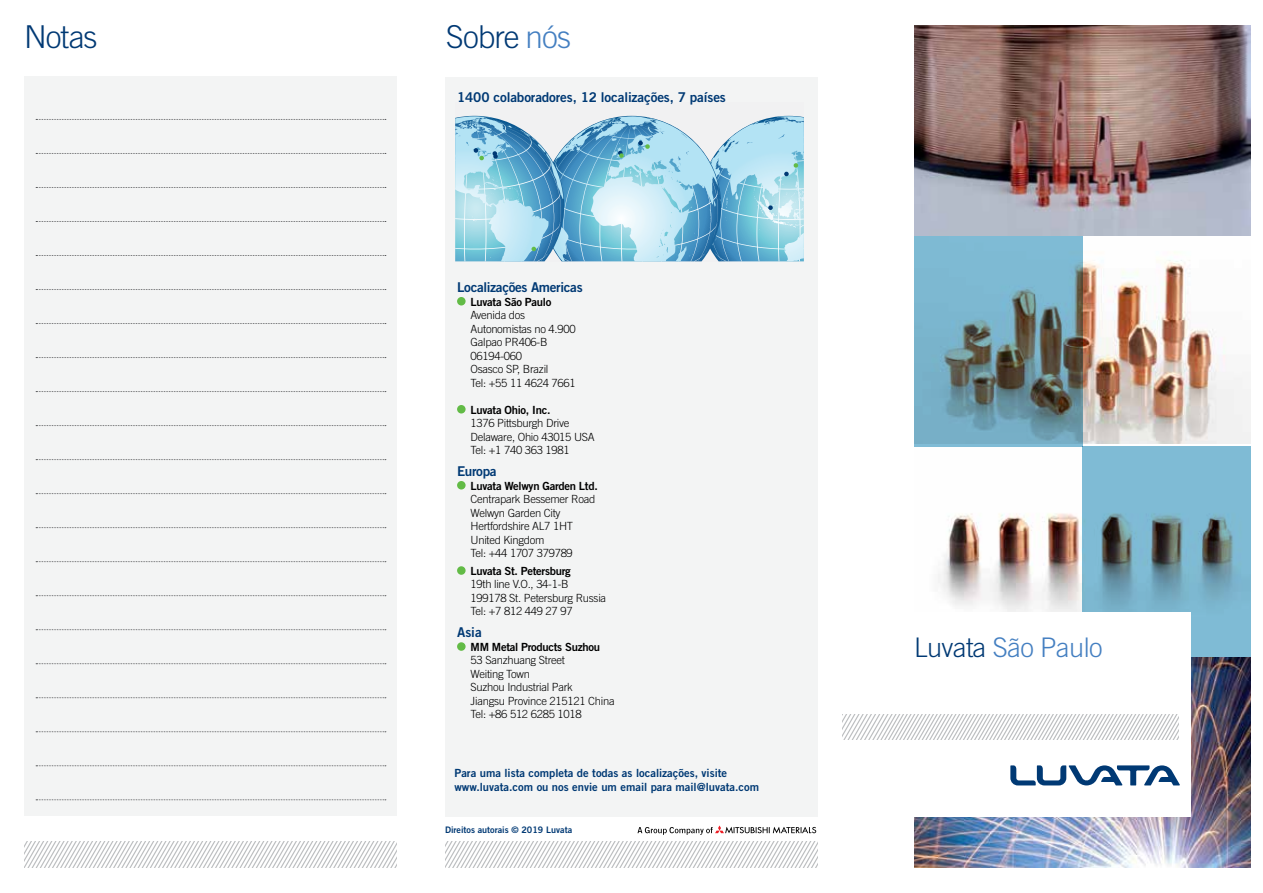
<style>
.page{position:relative;width:1263px;height:893px;background:#fff}
.page>*{position:absolute;margin:0;border:0;box-sizing:border-box;transform-origin:0 0}
.t1{font:300 31.5px "Trade Gothic LT Std";letter-spacing:-.03em;color:#003974}
.t2{font:300 27px "Trade Gothic LT Std";letter-spacing:-.02em;color:#447fc1}
.t3{font:13.5px "Trade Gothic LT Std Bd 2";letter-spacing:-.01em;color:#003974}
.t4{font:300 11.25px/13.5px "Trade Gothic LT Std";letter-spacing:-.025em;color:#000}
.t5{font:11.25px/13.5px "Trade Gothic LT Std Bd 2";color:#003974}
.t6{font:11.25px "Trade Gothic LT Std Bd 2";letter-spacing:-.025em;color:#000}
.t7{font:9px "Trade Gothic LT Std Bd 2";color:#003974}
.s1{color:#447fc1}
.s2{color:#003974}
</style>
<div class="page">
<svg style="left:24px;top:842px;width:373px;height:25px"></svg>
<svg style="left:445px;top:842px;width:372px;height:25px"></svg>
<div style="left:24px;top:77px;width:373px;height:739px;background:#f3f4f4"></div>
<div style="left:445px;top:77px;width:373px;height:739px;background:#f3f4f4"></div>
<svg style="left:637px;top:825px;width:179px;height:10px"></svg>
<svg style="left:36px;top:119px;width:350px;height:1px"></svg>
<svg style="left:36px;top:153px;width:350px;height:1px"></svg>
<svg style="left:36px;top:187px;width:350px;height:1px"></svg>
<svg style="left:36px;top:221px;width:350px;height:1px"></svg>
<svg style="left:36px;top:255px;width:350px;height:1px"></svg>
<svg style="left:36px;top:289px;width:350px;height:1px"></svg>
<svg style="left:36px;top:323px;width:350px;height:1px"></svg>
<svg style="left:36px;top:357px;width:350px;height:1px"></svg>
<svg style="left:36px;top:391px;width:350px;height:1px"></svg>
<svg style="left:36px;top:425px;width:350px;height:1px"></svg>
<svg style="left:36px;top:459px;width:350px;height:1px"></svg>
<svg style="left:36px;top:493px;width:350px;height:1px"></svg>
<svg style="left:36px;top:527px;width:350px;height:1px"></svg>
<svg style="left:36px;top:561px;width:350px;height:1px"></svg>
<svg style="left:36px;top:595px;width:350px;height:1px"></svg>
<svg style="left:36px;top:629px;width:350px;height:1px"></svg>
<svg style="left:36px;top:663px;width:350px;height:1px"></svg>
<svg style="left:36px;top:697px;width:350px;height:1px"></svg>
<svg style="left:36px;top:731px;width:350px;height:1px"></svg>
<svg style="left:36px;top:765px;width:350px;height:1px"></svg>
<svg style="left:36px;top:799px;width:350px;height:1px"></svg>
<img style="left:914px;top:446px;width:337px;height:421px">
<img style="left:914px;top:26px;width:337px;height:210px">
<img style="left:1082px;top:236px;width:169px;height:208px">
<svg style="left:1082px;top:446px;width:169px;height:211px;fill:#7fbbd5"></svg>
<svg style="left:914px;top:236px;width:168px;height:210px"></svg>
<div style="left:842px;top:612px;width:349px;height:204px;background:#fff"></div>
<svg style="left:842px;top:714px;width:337px;height:26px"></svg>
<svg style="left:1010px;top:765px;width:170px;height:20px"></svg>
<div style="left:457px;top:297px;width:9px;height:8px;background:#62bb46;border-radius:50%"></div>
<div style="left:457px;top:405px;width:9px;height:8px;background:#62bb46;border-radius:50%"></div>
<div style="left:457px;top:481px;width:9px;height:8px;background:#62bb46;border-radius:50%"></div>
<div style="left:457px;top:566px;width:9px;height:9px;background:#62bb46;border-radius:50%"></div>
<div style="left:457px;top:642px;width:9px;height:9px;background:#62bb46;border-radius:50%"></div>
<svg style="left:455px;top:116px;width:349px;height:145px"></svg>
<h1 class="t1" style="left:24px;top:18px;width:75px">Notas</h1>
<h1 class="t1" style="left:446px;top:18px;width:126px">Sobre <span class="s1">nós</span></h1>
<p class="t3" style="left:457px;top:89px;width:270px">1400 colaboradores, 12 localizações, 7 países</p>
<p class="t3" style="left:457px;top:279px;width:127px">Localizações Americas</p>
<p class="t6" style="left:471px;top:294px;width:82px">Luvata São Paulo</p>
<p class="t4" style="left:471px;top:308px;width:107px">Avenida dos<br>Autonomistas no 4.900<br>Galpao PR406-B<br>06194-060<br>Osasco SP, Brazil<br>Tel: +55 11 4624 7661</p>
<p class="t6" style="left:471px;top:402px;width:81px">Luvata Ohio, Inc.</p>
<p class="t4" style="left:471px;top:416px;width:126px">1376 Pittsburgh Drive<br>Delaware, Ohio 43015 USA<br>Tel: +1 740 363 1981</p>
<p class="t3" style="left:457px;top:463px;width:41px">Europa</p>
<p class="t6" style="left:471px;top:478px;width:129px">Luvata Welwyn Garden Ltd.</p>
<p class="t4" style="left:471px;top:492px;width:126px">Centrapark Bessemer Road<br>Welwyn Garden City<br>Hertfordshire AL7 1HT<br>United Kingdom<br>Tel: +44 1707 379789</p>
<p class="t6" style="left:471px;top:564px;width:102px">Luvata St. Petersburg</p>
<p class="t4" style="left:471px;top:577px;width:137px">19th line V.O., 34-1-B<br>199178 St. Petersburg Russia<br>Tel: +7 812 449 27 97</p>
<p class="t3" style="left:457px;top:624px;width:26px">Asia</p>
<p class="t6" style="left:471px;top:640px;width:131px">MM Metal Products Suzhou</p>
<p class="t4" style="left:471px;top:653px;width:146px">53 Sanzhuang Street<br>Weiting Town<br>Suzhou Industrial Park<br>Jiangsu Province 215121 China<br>Tel: +86 512 6285 1018</p>
<p class="t5" style="left:454px;top:766px;width:306px">Para uma lista completa de todas as localizações, visite www.luvata.com ou nos envie um email para mail@luvata.com</p>
<p class="t7" style="left:445px;top:824px;width:129px">Direitos autorais © 2019 Luvata</p>
<h2 class="t2" style="left:914px;top:632px;width:190px"><span class="s2">Luvata</span> São Paulo</h2>
</div>
